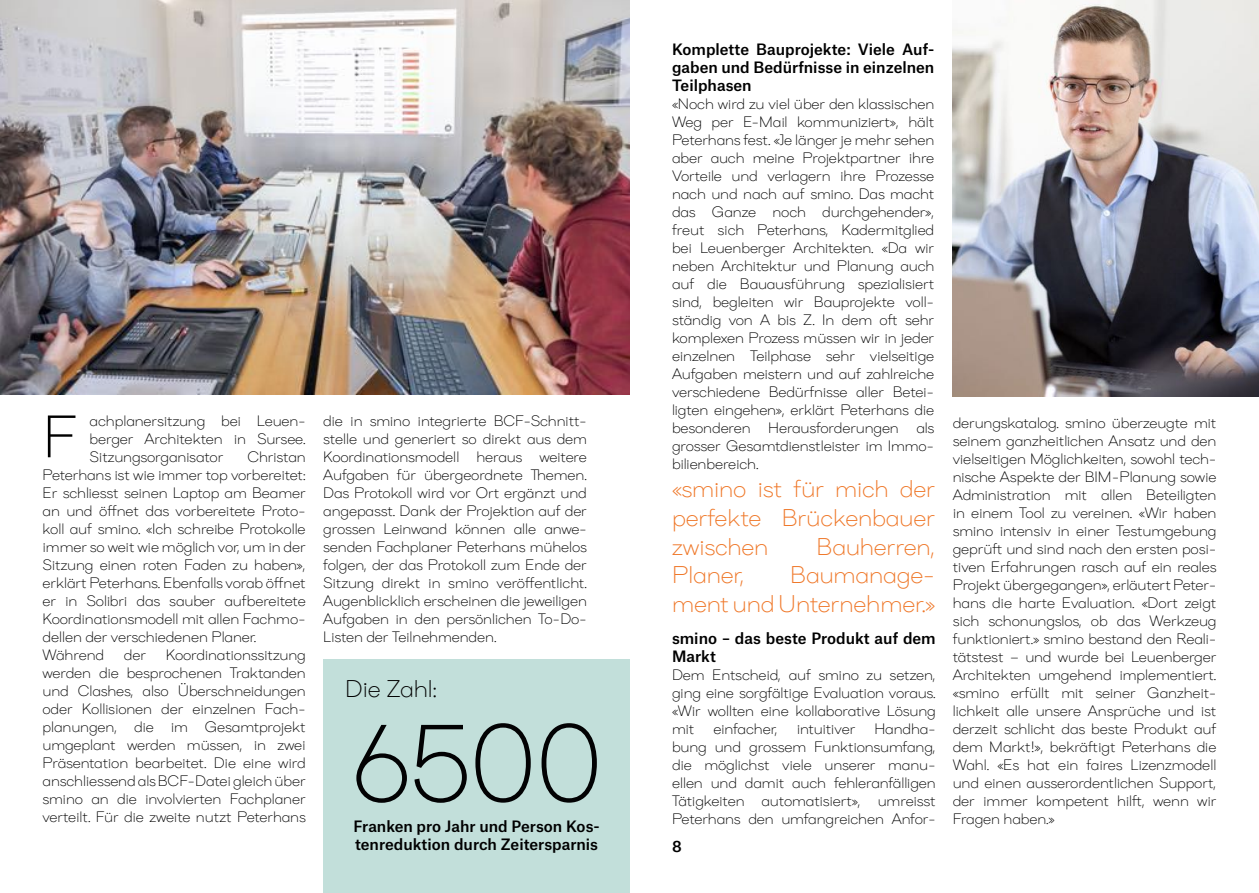
<style>
.page{position:relative;width:1259px;height:893px;background:#fff}
.page>*{position:absolute;margin:0;border:0;box-sizing:border-box;transform-origin:0 0}
.t1{font:300 108px "Danzza";color:#020203}
.t2{font:300 59.25px "Danzza";color:#000}
.t3{font:300 24px/28.8px "Danzza";letter-spacing:-.01em;color:#ef7728;text-align:justify}
.t4{font:300 24px "Danzza";color:#000}
.t5{font:300 15px/18px "Danzza";letter-spacing:-.01em;color:#000;text-align:justify}
.t6{font:500 15px/18px "Atlas Grotesk";color:#000}
.s1{font-family:"Atlas Grotesk";font-weight:400}
</style>
<div class="page">
<img style="left:0;top:0;width:629px;height:394px">
<div style="left:323px;top:659px;width:306px;height:234px;background:#c2dfda"></div>
<img style="left:952px;top:0;width:307px;height:396px">
<h2 class="t2" style="left:43px;top:400px;width:37px">F</h2>
<p class="t5" style="left:323px;top:412px;width:265px">die in smino integrierte BCF-Schnitt&shy;stelle und generiert so direkt aus dem Koordinationsmodell heraus weitere Aufgaben für übergeordnete Themen.<br>Das Protokoll wird vor Ort ergänzt und angepasst. Dank der Projektion auf der grossen Leinwand können alle anwe&shy;senden Fachplaner Peterhans mühelos folgen, der das Protokoll zum Ende der Sitzung direkt in smino veröffentlicht.<br>Augenblicklich erscheinen die jeweiligen Aufgaben in den persönlichen To-Do-Listen der Teilnehmenden.</p>
<p class="t5" style="left:90px;top:412px;width:218px">achplanersitzung bei Leuen&shy;berger Architekten in Sursee.<br>Sitzungsorganisator</p>
<p class="t5" style="left:43px;top:448px;width:265px;text-align:right">Christan<br>Peterhans ist wie immer top vorbereitet:</p>
<p class="t5" style="left:43px;top:466px;width:265px;text-align:left;text-indent:47px">Peterhans ist wie immer <span class="s1">top </span>Er schliesst seinen Laptop am Beamer an und öffnet das vorbereitete Proto&shy;koll auf smino. «Ich schreibe Protokolle immer so weit wie möglich vor, um in der Sitzung einen roten Faden zu haben», erklärt Peterhans. Ebenfalls vorab öffnet er in Solibri das sauber aufbereitete Koordinationsmodell mit allen Fachmo&shy;dellen der verschiedenen Planer.<br>Während</p>
<p class="t5" style="left:43px;top:646px;width:265px;text-indent:123px">Koordinationssitzung werden die besprochenen Traktanden und Clashes, also Überschneidungen oder Kollisionen der einzelnen Fach&shy;planungen, die im Gesamtprojekt umgeplant werden müssen, in zwei Präsentation bearbeitet. Die eine wird anschliessend als BCF-Datei gleich über smino an die involvierten Fachplaner verteilt. Für die zweite nutzt Peterhans</p>
<p class="t5" style="left:124px;top:646px;width:24px">der</p>
<h3 class="t4" style="left:345px;top:674px;width:93px">Die Zahl:</h3>
<h1 class="t1" style="left:351px;top:698px;width:253px">6500</h1>
<p class="t6" style="left:353px;top:816px;width:248px">Franken pro Jahr und Person Kos&shy;tenreduktion durch Zeitersparnis</p>
<p class="t6" style="left:672px;top:38px;width:264px;text-align:justify">Komplette Bauprojekte: Viele Auf&shy;gaben und Bedürfnisse in einzelnen Teilphasen</p>
<p class="t5" style="left:672px;top:95px;width:264px">«Noch wird zu viel über den klassischen Weg per E-Mail kommuniziert», hält Peterhans fest. «Je länger je mehr sehen aber auch meine Projektpartner ihre Vorteile und verlagern ihre Prozesse nach und nach auf smino. Das macht das Ganze noch durchgehender», freut sich Peterhans, Kadermitglied bei Leuenberger Architekten. «Da wir neben Architektur und Planung auch auf die Bauausführung spezialisiert sind, begleiten wir Bauprojekte voll&shy;ständig von A bis Z. In dem oft sehr komplexen Prozess müssen wir in jeder einzelnen Teilphase sehr vielseitige Aufgaben meistern und auf zahlreiche verschiedene Bedürfnisse aller Betei&shy;ligten eingehen», erklärt Peterhans die besonderen Herausforderungen als grosser Gesamtdienstleister im Immo&shy;bilienbereich.</p>
<h3 class="t3" style="left:672px;top:474px;width:265px">«smino ist für mich der perfekte Brückenbauer zwischen</h3>
<h3 class="t3" style="left:816px;top:532px;width:120px">Bauherren,</h3>
<h3 class="t3" style="left:672px;top:561px;width:265px;text-align:right">Baumanage-<br>ment und Unternehmer.»</h3>
<h3 class="t3" style="left:672px;top:561px;width:74px">Planer,</h3>
<p class="t6" style="left:672px;top:628px;width:265px">smino – das beste Produkt auf dem<br>Markt</p>
<p class="t5" style="left:672px;top:666px;width:265px">Dem Entscheid, auf smino zu setzen, ging eine sorgfältige Evaluation voraus. «Wir wollten eine kollaborative Lösung mit</p>
<p class="t5" style="left:713px;top:720px;width:66px">einfacher,</p>
<p class="t5" style="left:796px;top:720px;width:60px">intuitiver</p>
<p class="t5" style="left:672px;top:720px;width:265px;text-indent:202px">Handha&shy;bung und grossem Funktionsumfang, die möglichst viele unserer manu&shy;ellen und damit auch fehleranfälligen Tätigkeiten automatisiert», umreisst Peterhans den umfangreichen Anfor-</p>
<p class="t6" style="left:672px;top:836px;width:11px">8</p>
<p class="t5" style="left:952px;top:414px;width:265px">derungskatalog. smino überzeugte mit seinem ganzheitlichen Ansatz und den vielseitigen Möglichkeiten, sowohl tech&shy;nische Aspekte der BIM-Planung sowie Administration mit allen Beteiligten in einem Tool zu vereinen. «Wir haben smino intensiv in einer Testumgebung geprüft und sind nach den ersten posi&shy;tiven Erfahrungen rasch auf ein reales Projekt übergegangen», erläutert Peter&shy;hans die harte Evaluation. «Dort zeigt sich schonungslos, ob das Werkzeug funktioniert.» smino bestand den Reali&shy;tätstest – und wurde bei Leuenberger Architekten umgehend implementiert. «smino erfüllt mit seiner Ganzheit&shy;lichkeit alle unsere Ansprüche und ist derzeit schlicht das beste Produkt auf dem Markt!», bekräftigt Peterhans die Wahl. «Es hat ein faires Lizenzmodell und einen ausserordentlichen Support, der immer kompetent hilft, wenn wir Fragen haben.»</p>
</div>
